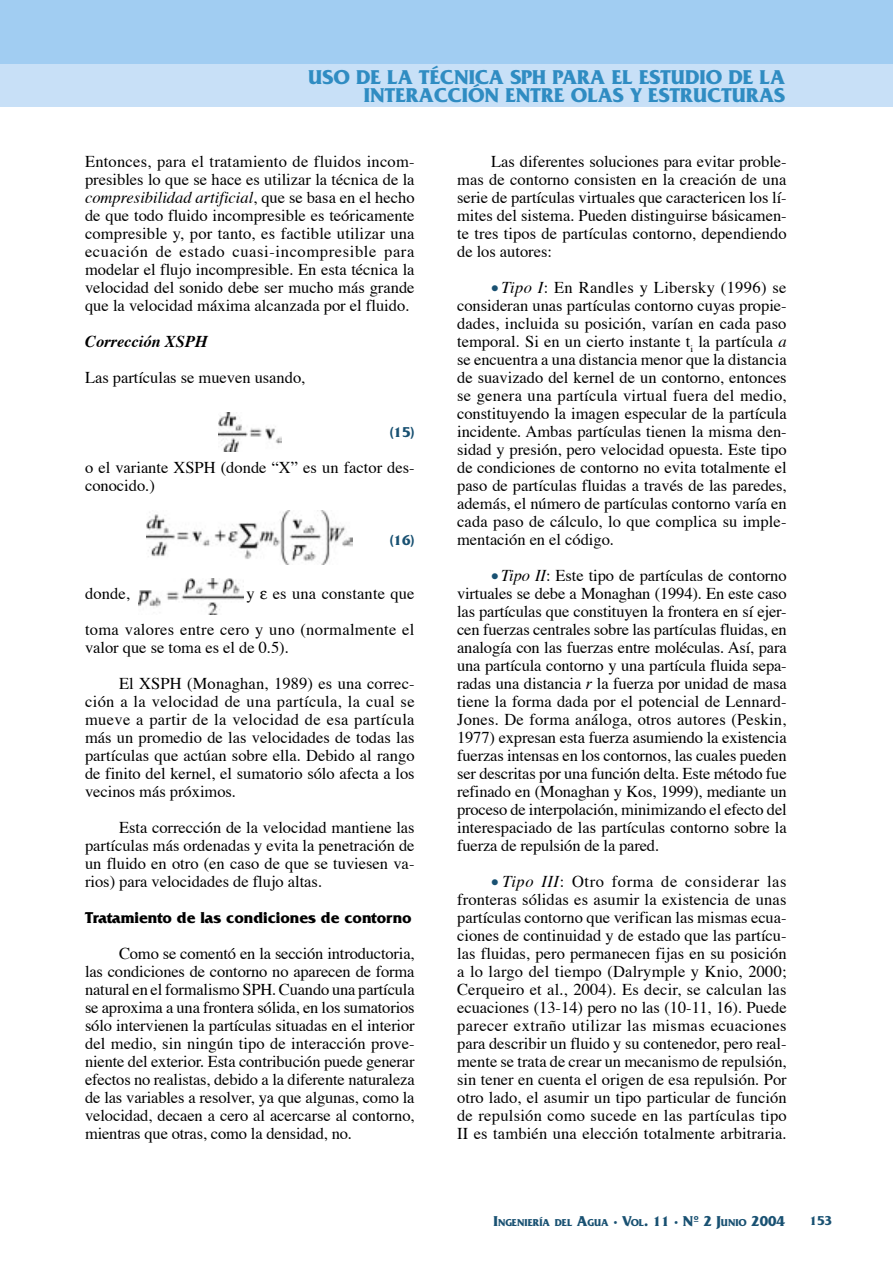
<style>
.page{position:relative;width:893px;height:1263px;background:#fff}
.page>*{position:absolute;margin:0;border:0;box-sizing:border-box;transform-origin:0 0}
.t1{font:700 21px/18px "Friz Quadrata";color:#2f8cc2;text-align:right}
.t2{font:16.5px/18px "Times";color:#000;text-align:justify}
.t3{font:16.5px/36px "Times";letter-spacing:.02em;color:#000;text-align:right}
.t4{font:700 16.5px "Friz Quadrata";letter-spacing:-.005em;color:#000}
.t5{font:italic 700 16.5px "Times";color:#000}
.t6{font:700 15px "Friz Quadrata";color:#195172}
.t7{font:700 13.5px "Friz Quadrata";color:#195172}
.t8{font:700 10.5px "Friz Quadrata";color:#195172}
.s1{font-style:italic}
.s2{color:#195172}
.s3{font-size:15px}
</style>
<div class="page">
<div style="left:0;top:0;width:893px;height:106px;background:#c8e0f7"></div>
<div style="left:0;top:0;width:893px;height:64px;background:#a1cdf2"></div>
<img style="left:218px;top:412px;width:63px;height:39px">
<img style="left:147px;top:511px;width:206px;height:53px">
<img style="left:139px;top:578px;width:105px;height:36px">
<p class="t1" style="left:308px;top:68px;width:478px">USO DE LA TÉCNICA SPH PARA EL ESTUDIO DE LA<br>INTERACCIÓN ENTRE OLAS Y ESTRUCTURAS</p>
<p class="t2" style="left:85px;top:153px;width:331px">Entonces, para el tratamiento de fluidos incom&shy;presibles lo que se hace es utilizar la técnica de la <span class="s1">compresibilidad artificial</span>, que se basa en el hecho de que todo fluido incompresible es teóricamente compresible y, por tanto, es factible utilizar una ecuación de estado cuasi-incompresible para modelar el flujo incompresible. En esta técnica la velocidad del sonido debe ser mucho más grande que la velocidad máxima alcanzada por el fluido.</p>
<p class="t5" style="left:85px;top:331px;width:124px">Corrección XSPH</p>
<p class="t2" style="left:85px;top:369px;width:222px">Las partículas se mueven usando,</p>
<p class="t6" style="left:389px;top:424px;width:27px">(15)</p>
<p class="t2" style="left:85px;top:459px;width:331px">o el variante XSPH (donde “X” es un factor des&shy;conocido.)</p>
<p class="t6" style="left:389px;top:532px;width:27px">(16)</p>
<p class="t2" style="left:85px;top:585px;width:47px">donde,</p>
<p class="t3" style="left:85px;top:576px;width:331px">y es una constante que<br>toma valores entre cero y uno (normalmente el</p>
<p class="t2" style="left:119px;top:630px;width:297px;line-height:36px;text-indent:-34px">valor que se toma es el de 0.5).<br>El XSPH (Monaghan, 1989) es una correc-</p>
<p class="t2" style="left:85px;top:693px;width:331px">ción a la velocidad de una partícula, la cual se mueve a partir de la velocidad de esa partícula más un promedio de las velocidades de todas las partículas que actúan sobre ella. Debido al rango de finito del kernel, el sumatorio sólo afecta a los vecinos más próximos.</p>
<p class="t2" style="left:85px;top:819px;width:331px;text-indent:34px">Esta corrección de la velocidad mantiene las partículas más ordenadas y evita la penetración de un fluido en otro (en caso de que se tuviesen va&shy;rios) para velocidades de flujo altas.</p>
<p class="t4" style="left:85px;top:908px;width:328px">Tratamiento de las condiciones de contorno</p>
<p class="t2" style="left:85px;top:945px;width:331px;text-indent:34px">Como se comentó en la sección introductoria, las condiciones de contorno no aparecen de forma natural en el formalismo SPH. Cuando una partícula se aproxima a una frontera sólida, en los sumatorios sólo intervienen la partículas situadas en el interior del medio, sin ningún tipo de interacción prove&shy;niente del exterior. Esta contribución puede generar efectos no realistas, debido a la diferente naturaleza de las variables a resolver, ya que algunas, como la velocidad, decaen a cero al acercarse al contorno, mientras que otras, como la densidad, no.</p>
<p class="t2" style="left:457px;top:153px;width:331px;text-indent:34px">Las diferentes soluciones para evitar proble&shy;mas de contorno consisten en la creación de una serie de partículas virtuales que caractericen los lí&shy;mites del sistema. Pueden distinguirse básicamen&shy;te tres tipos de partículas contorno, dependiendo de los autores:</p>
<p class="t2" style="left:457px;top:279px;width:331px;text-indent:34px"><span class="s2">∑</span> <span class="s1">Tipo I</span>: En Randles y Libersky (1996) se consideran unas partículas contorno cuyas propie&shy;dades, incluida su posición, varían en cada paso temporal. Si en un cierto instante t<sub>i</sub> la partícula <span class="s1">a </span>se encuentra a una distancia menor que la distancia de suavizado del kernel de un contorno, entonces se genera una partícula virtual fuera del medio, constituyendo la imagen especular de la partícula incidente. Ambas partículas tienen la misma den&shy;sidad y presión, pero velocidad opuesta. Este tipo de condiciones de contorno no evita totalmente el paso de partículas fluidas a través de las paredes, además, el número de partículas contorno varía en cada paso de cálculo, lo que complica su imple&shy;mentación en el código.</p>
<p class="t2" style="left:457px;top:567px;width:331px;text-indent:34px"><span class="s2">∑</span> <span class="s1">Tipo II</span>: Este tipo de partículas de contorno virtuales se debe a Monaghan (1994). En este caso las partículas que constituyen la frontera en sí ejer&shy;cen fuerzas centrales sobre las partículas fluidas, en analogía con las fuerzas entre moléculas. Así, para una partícula contorno y una partícula fluida sepa&shy;radas una distancia <span class="s1">r</span> la fuerza por unidad de masa tiene la forma dada por el potencial de Lennard-Jones. De forma análoga, otros autores (Peskin, 1977) expresan esta fuerza asumiendo la existencia fuerzas intensas en los contornos, las cuales pueden ser descritas por una función delta. Este método fue refinado en (Monaghan y Kos, 1999), mediante un proceso de interpolación, minimizando el efecto del interespaciado de las partículas contorno sobre la fuerza de repulsión de la pared.</p>
<p class="t2" style="left:457px;top:873px;width:331px;text-indent:34px"><span class="s2">∑</span> <span class="s1">Tipo III</span>: Otro forma de considerar las fronteras sólidas es asumir la existencia de unas partículas contorno que verifican las mismas ecua&shy;ciones de continuidad y de estado que las partícu&shy;las fluidas, pero permanecen fijas en su posición a lo largo del tiempo (Dalrymple y Knio, 2000; Cerqueiro et al., 2004). Es decir, se calculan las ecuaciones (13-14) pero no las (10-11, 16). Puede parecer extraño utilizar las mismas ecuaciones para describir un fluido y su contenedor, pero real&shy;mente se trata de crear un mecanismo de repulsión, sin tener en cuenta el origen de esa repulsión. Por otro lado, el asumir un tipo particular de función de repulsión como sucede en las partículas tipo II es también una elección totalmente arbitraria.</p>
<p class="t8" style="left:494px;top:1216px;width:293px"><span class="s3">I</span>NGENIERÍA DEL <span class="s3">A</span>GUA <span class="s3">· V</span>OL<span class="s3">. 11 · Nº 2 J</span>UNIO <span class="s3">2004</span></p>
<p class="t7" style="left:809px;top:1213px;width:24px">153</p>
</div>
